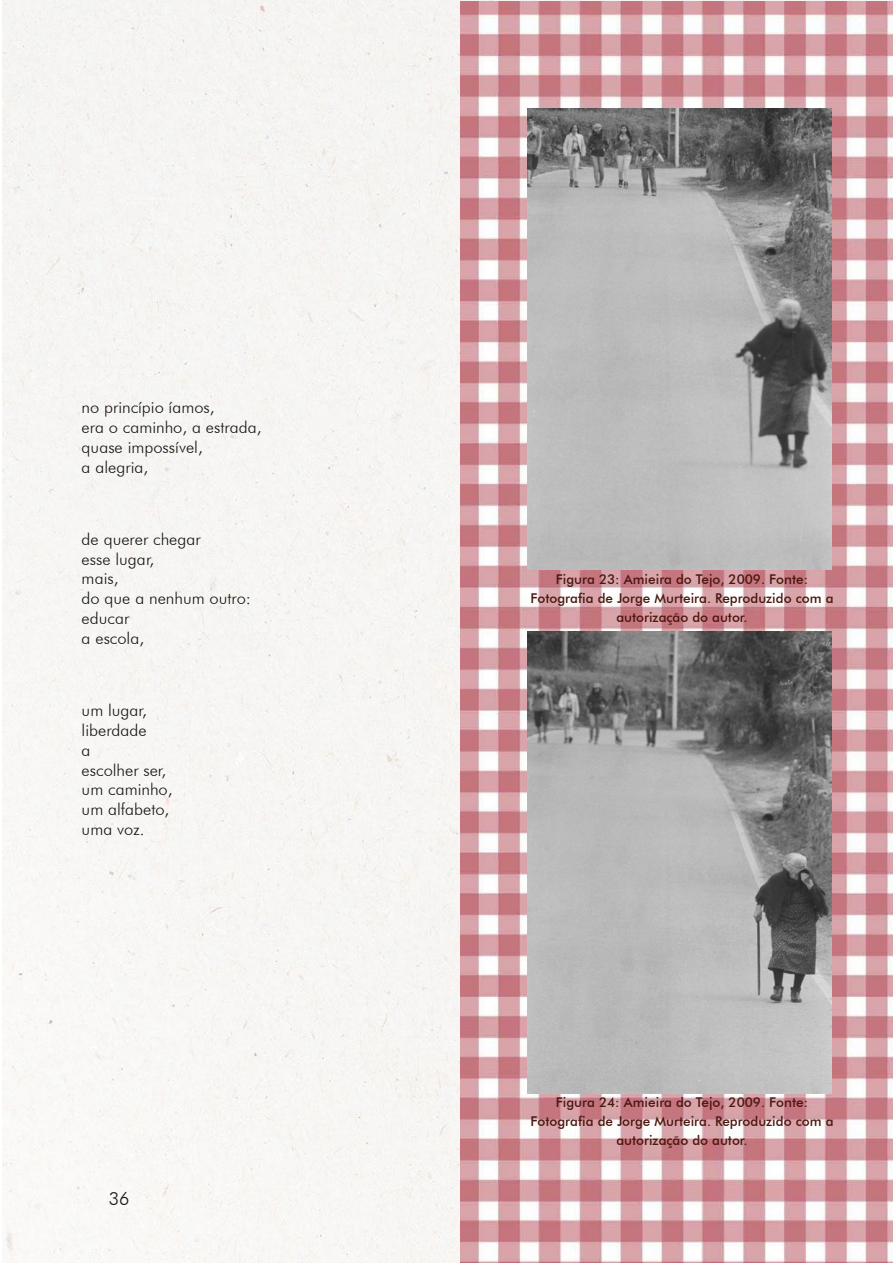
<style>
.page{position:relative;width:893px;height:1263px;background:#fff}
.page>*{position:absolute;margin:0;border:0;box-sizing:border-box;transform-origin:0 0}
.t1{font:300 18px "Futura BT";color:#171715}
.t2{font:300 16.5px/19.8px "Futura BT";color:#171715}
.t3{font:500 13.5px/19px "Futura BT";color:#4c170f;text-align:center}
</style>
<div class="page">
<div style="left:3px;top:0;width:457px;height:1263px;background:#f7f5f3"></div>
<div style="left:108px;top:1186px;width:729px;height:77px;border:2px solid #fff"></div>
<svg style="left:460px;top:0;width:433px;height:1263px"></svg>
<img style="left:527px;top:108px;width:304px;height:462px">
<img style="left:527px;top:631px;width:305px;height:462px">
<div style="left:527px;top:570px;width:310px;height:61px;border:2px solid #fff"></div>
<div style="left:527px;top:1093px;width:310px;height:61px;border:2px solid #fff"></div>
<p class="t2" style="left:82px;top:399px;width:181px">no princípio íamos,<br>era o caminho, a estrada, quase impossível,<br>a alegria,</p>
<p class="t2" style="left:82px;top:530px;width:171px">de querer chegar<br>esse lugar,<br>mais,<br>do que a nenhum outro: educar<br>a escola,</p>
<p class="t2" style="left:82px;top:702px;width:92px">um lugar, liberdade<br>a<br>escolher ser, um caminho, um alfabeto, uma voz.</p>
<h1 class="t1" style="left:109px;top:1191px;width:22px">36</h1>
<p class="t3" style="left:530px;top:569px;width:305px">Figura 23: Amieira do Tejo, 2009. Fonte:<br>Fotografia de Jorge Murteira. Reproduzido com a autorização do autor.</p>
<p class="t3" style="left:530px;top:1093px;width:305px">Figura 24: Amieira do Tejo, 2009. Fonte:<br>Fotografia de Jorge Murteira. Reproduzido com a autorização do autor.</p>
</div>
